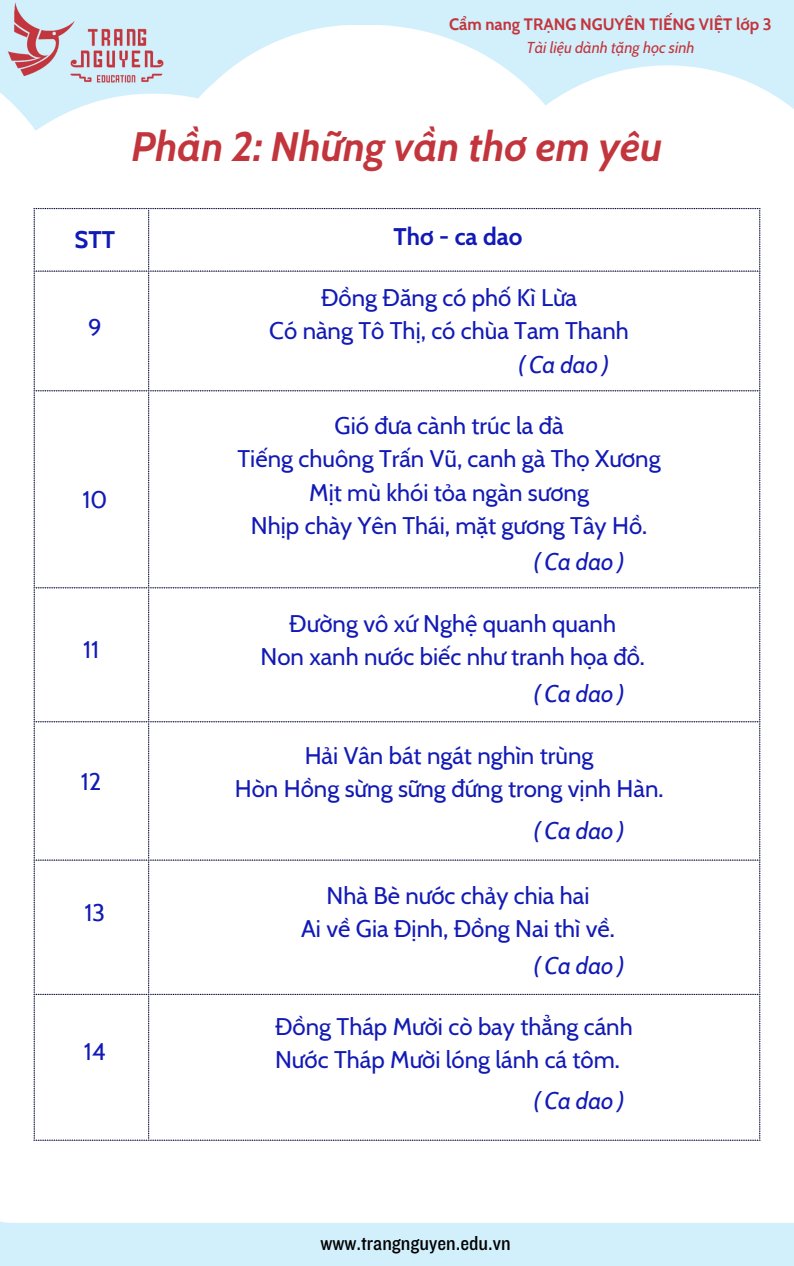
<style>
.page{position:relative;width:794px;height:1266px;background:#fff}
.page>*{position:absolute;margin:0;border:0;box-sizing:border-box;transform-origin:0 0}
.t1{font:italic 700 40.95px "Cabin";color:#c3353c}
.t2{font:24px "Cabin";color:#121ab6}
.t3{font:italic 24px "Cabin";color:#121ab6}
.t4{font:700 24px "Cabin";color:#121ab6}
.t5{font:21px "Knockout 30";color:#000}
.t6{font:700 16.5px "Cabin";color:#c3353c}
.t7{font:italic 15.75px "Cabin";color:#c3353c}
</style>
<div class="page">
<div style="left:0;top:0;width:793px;height:1266px;background:#d1f0fc"></div>
<svg style="left:0;top:25px;width:793px;height:317px;fill:#fff"></svg>
<div style="left:0;top:342px;width:793px;height:880px;background:#fff"></div>
<img style="left:7px;top:2px;width:157px;height:84px">
<div style="left:34px;top:208px;width:115px;height:932px;background:#fff"></div>
<div style="left:150px;top:208px;width:610px;height:932px;background:#fff"></div>
<p class="t6" style="left:449px;top:14px;width:324px">Cẩm nang TRẠNG NGUYÊN TIẾNG VIỆT lớp 3</p>
<p class="t7" style="left:526px;top:38px;width:169px">Tài liệu dành tặng học sinh</p>
<p class="t1" style="left:131px;top:122px;width:532px">Phần 2: Những vần thơ em yêu</p>
<p class="t4" style="left:74px;top:225px;width:42px">STT</p>
<p class="t2" style="left:88px;top:313px;width:15px">9</p>
<p class="t2" style="left:82px;top:485px;width:26px">10</p>
<p class="t2" style="left:83px;top:634px;width:17px">11</p>
<p class="t2" style="left:81px;top:767px;width:22px">12</p>
<p class="t2" style="left:84px;top:897px;width:22px">13</p>
<p class="t2" style="left:84px;top:1037px;width:23px">14</p>
<p class="t4" style="left:393px;top:222px;width:130px">Thơ - ca dao</p>
<p class="t2" style="left:321px;top:283px;width:257px">Đồng Đăng có phố Kì Lừa</p>
<p class="t2" style="left:269px;top:316px;width:361px">Có nàng Tô Thị, có chùa Tam Thanh</p>
<p class="t3" style="left:517px;top:350px;width:93px">(Cadao)</p>
<p class="t2" style="left:334px;top:411px;width:230px">Gió đưa cành trúc la đà</p>
<p class="t2" style="left:237px;top:444px;width:424px">Tiếng chuông Trấn Vũ, canh gà Thọ Xương</p>
<p class="t2" style="left:309px;top:477px;width:281px">Mịt mù khói tỏa ngàn sương</p>
<p class="t2" style="left:251px;top:510px;width:397px">Nhịp chày Yên Thái, mặt gương Tây Hồ.</p>
<p class="t3" style="left:533px;top:546px;width:93px">(Cadao)</p>
<p class="t2" style="left:289px;top:609px;width:328px">Đường vô xứ Nghệ quanh quanh</p>
<p class="t2" style="left:260px;top:642px;width:386px">Non xanh nước biếc như tranh họa đồ.</p>
<p class="t3" style="left:533px;top:679px;width:93px">(Cadao)</p>
<p class="t2" style="left:304px;top:740px;width:290px">Hải Vân bát ngát nghìn trùng</p>
<p class="t2" style="left:234px;top:773px;width:430px">Hòn Hồng sừng sững đứng trong vịnh Hàn.</p>
<p class="t3" style="left:533px;top:816px;width:93px">(Cadao)</p>
<p class="t2" style="left:326px;top:881px;width:264px">Nhà Bè nước chảy chia hai</p>
<p class="t2" style="left:301px;top:914px;width:315px">Ai về Gia Định, Đồng Nai thì về.</p>
<p class="t3" style="left:533px;top:951px;width:93px">(Cadao)</p>
<p class="t2" style="left:275px;top:1012px;width:359px">Đồng Tháp Mười cò bay thẳng cánh</p>
<p class="t2" style="left:275px;top:1045px;width:346px">Nước Tháp Mười lóng lánh cá tôm.</p>
<p class="t3" style="left:533px;top:1085px;width:93px">(Cadao)</p>
<p class="t5" style="left:320px;top:1229px;width:192px">www.trangnguyen.edu.vn</p>
</div>
